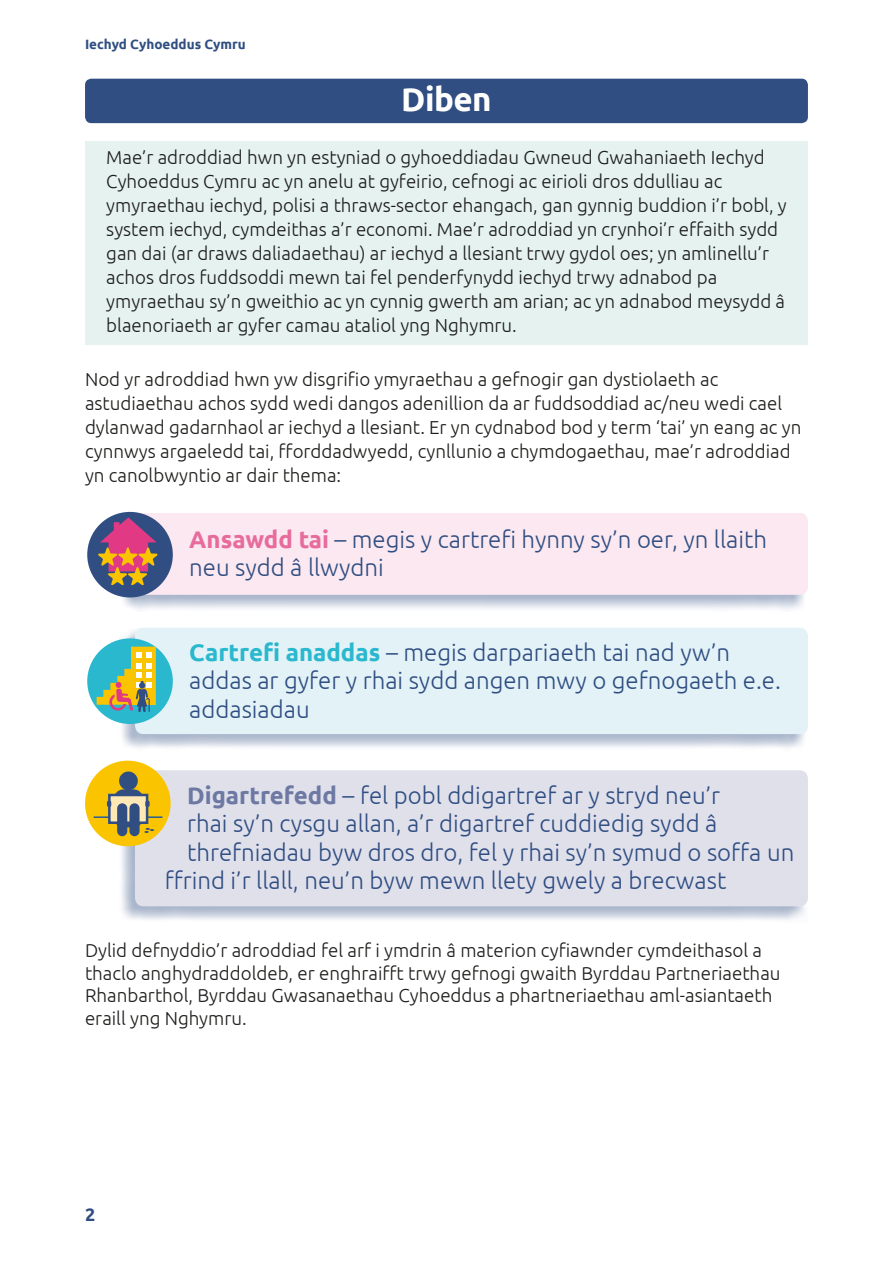
<style>
.page{position:relative;width:893px;height:1263px;background:#fff}
.page>*{position:absolute;margin:0;border:0;box-sizing:border-box;transform-origin:0 0}
.t1{font:700 33px "Ubuntu";letter-spacing:-.015em;color:#fff}
.t2{font:300 24px/28.5px "Ubuntu";color:#304e82}
.t3{font:300 18.75px/24px "Ubuntu";color:#1d1d1b}
.t4{font:700 18px "Ubuntu";color:#304e82}
.t5{font:700 13.5px "Ubuntu";color:#304e82}
.s1{font-weight:700;color:#e76c9d}
.s2{font-weight:700;color:#29b8ce}
.s3{font-weight:700;color:#6d79a3}
</style>
<div class="page">
<div style="left:119px;top:514px;width:688px;height:97px;background:#304e82;opacity:.41"></div>
<div style="left:135px;top:513px;width:673px;height:82px;background:#fbe8f0;border-radius:9px"></div>
<div style="left:119px;top:628px;width:688px;height:123px;background:#304e82;opacity:.41"></div>
<div style="left:135px;top:628px;width:673px;height:106px;background:#e2f2f7;border-radius:9px"></div>
<div style="left:119px;top:771px;width:688px;height:151px;background:#304e82;opacity:.41"></div>
<div style="left:135px;top:770px;width:673px;height:136px;background:#e0e0eb;border-radius:9px"></div>
<div style="left:85px;top:79px;width:723px;height:44px;background:#304e82;border-radius:6px"></div>
<div style="left:85px;top:141px;width:723px;height:203px;background:#e5f2f0"></div>
<svg style="left:88px;top:763px;width:82px;height:82px"></svg>
<div style="left:87px;top:512px;width:86px;height:85px;background:#304e82;border-radius:50%"></div>
<svg style="left:98px;top:517px;width:60px;height:68px"></svg>
<div style="left:87px;top:638px;width:86px;height:86px;background:#29b8ce;border-radius:50%"></div>
<div style="left:132px;top:647px;width:24px;height:58px;background:#fac400"></div>
<svg style="left:96px;top:652px;width:55px;height:60px"></svg>
<p class="t5" style="left:85px;top:36px;width:162px">Iechyd Cyhoeddus Cymru</p>
<h1 class="t1" style="left:401px;top:79px;width:92px">Diben</h1>
<p class="t3" style="left:106px;top:145px;width:682px">Mae’r adroddiad hwn yn estyniad o gyhoeddiadau Gwneud Gwahaniaeth Iechyd Cyhoeddus Cymru ac yn anelu at gyfeirio, cefnogi ac eirioli dros ddulliau ac ymyraethau iechyd, polisi a thraws-sector ehangach, gan gynnig buddion i’r bobl, y system iechyd, cymdeithas a’r economi. Mae’r adroddiad yn crynhoi’r effaith sydd gan dai (ar draws daliadaethau) ar iechyd a llesiant trwy gydol oes; yn amlinellu’r achos dros fuddsoddi mewn tai fel penderfynydd iechyd trwy adnabod pa ymyraethau sy’n gweithio ac yn cynnig gwerth am arian; ac yn adnabod meysydd â blaenoriaeth ar gyfer camau ataliol yng Nghymru.</p>
<p class="t3" style="left:85px;top:367px;width:718px">Nod yr adroddiad hwn yw disgrifio ymyraethau a gefnogir gan dystiolaeth ac astudiaethau achos sydd wedi dangos adenillion da ar fuddsoddiad ac/neu wedi cael dylanwad gadarnhaol ar iechyd a llesiant. Er yn cydnabod bod y term ‘tai’ yn eang ac yn cynnwys argaeledd tai, fforddadwyedd, cynllunio a chymdogaethau, mae’r adroddiad yn canolbwyntio ar dair thema:</p>
<p class="t2" style="left:189px;top:524px;width:579px"><span class="s1">Ansawdd tai</span> – megis y cartrefi hynny sy’n oer, yn llaith neu sydd â llwydni</p>
<p class="t2" style="left:189px;top:637px;width:593px"><span class="s2">Cartrefi anaddas</span> – megis darpariaeth tai nad yw’n addas ar gyfer y rhai sydd angen mwy o gefnogaeth e.e. addasiadau</p>
<p class="t2" style="left:187px;top:780px;width:535px"><span class="s3">Digartrefedd</span> – fel pobl ddigartref ar y stryd neu’r</p>
<p class="t2" style="left:187px;top:809px;width:532px">rhai sy’n cysgu allan, a’r digartref cuddiedig sydd â</p>
<p class="t2" style="left:187px;top:837px;width:609px">threfniadau byw dros dro, fel y rhai sy’n symud o soffa un</p>
<p class="t2" style="left:165px;top:866px;width:563px">ffrind i’r llall, neu’n byw mewn llety gwely a brecwast</p>
<p class="t3" style="left:85px;top:938px;width:697px;line-height:22.5px">Dylid defnyddio’r adroddiad fel arf i ymdrin â materion cyfiawnder cymdeithasol a thaclo anghydraddoldeb, er enghraifft trwy gefnogi gwaith Byrddau Partneriaethau Rhanbarthol, Byrddau Gwasanaethau Cyhoeddus a phartneriaethau aml-asiantaeth eraill yng Nghymru.</p>
<p class="t4" style="left:85px;top:1203px;width:12px">2</p>
</div>
